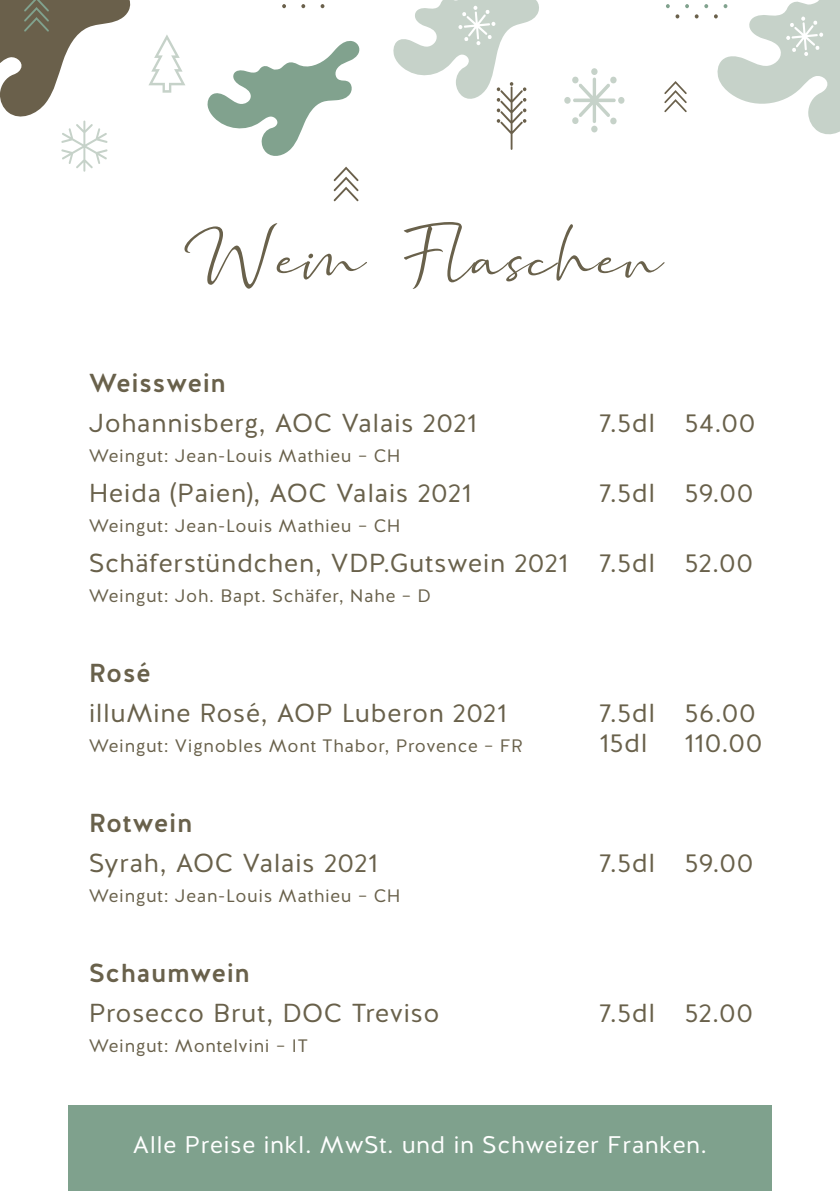
<style>
.page{position:relative;width:840px;height:1191px;background:#fff}
.page>*{position:absolute;margin:0;border:0;box-sizing:border-box;transform-origin:0 0}
.Titel_Script{font:72px "Marthin Slant";letter-spacing:.02em;color:#69614b}
.Text{font:26px "Halis R";letter-spacing:.02em;color:#69614b}
.Titel{font:500 26px "Halis R";letter-spacing:.02em;color:#69614b}
.Text_klein{font:26px "Halis R";letter-spacing:.02em;color:#69614b}
.t1{font:24px "Halis R";letter-spacing:.02em;color:#fff}
.Text_klein-2{font:18px "Halis R";letter-spacing:.035em;color:#69614b}
</style>
<div class="page">
<div style="left:68px;top:1106px;width:703px;height:85px;background:#7fa18d"></div>
<svg style="left:207px;top:41px;width:153px;height:115px"></svg>
<svg style="left:664px;top:81px;width:22px;height:31px"></svg>
<svg style="left:333px;top:167px;width:25px;height:34px"></svg>
<svg style="left:564px;top:68px;width:60px;height:64px"></svg>
<svg style="left:393px;top:0;width:146px;height:150px"></svg>
<svg style="left:149px;top:35px;width:36px;height:58px"></svg>
<svg style="left:685px;top:4px;width:3px;height:4px"></svg>
<svg style="left:666px;top:4px;width:3px;height:4px"></svg>
<svg style="left:675px;top:14px;width:4px;height:4px"></svg>
<svg style="left:694px;top:14px;width:4px;height:4px"></svg>
<svg style="left:714px;top:0;width:125px;height:135px"></svg>
<svg style="left:282px;top:4px;width:4px;height:4px"></svg>
<svg style="left:301px;top:4px;width:4px;height:4px"></svg>
<svg style="left:320px;top:4px;width:4px;height:4px"></svg>
<svg style="left:0;top:0;width:131px;height:172px"></svg>
<p class="Titel_Script" style="left:179px;top:205px;width:484px">Wein Flaschen</p>
<p class="Titel" style="left:89px;top:366px;width:138px">Weisswein</p>
<p class="Text" style="left:89px;top:406px;width:389px">Johannisberg, AOC Valais 2021</p>
<p class="Text" style="left:599px;top:406px;width:157px">7.5dl 54.00</p>
<p class="Text_klein-2" style="left:89px;top:444px;width:313px">Weingut: Jean-Louis Mathieu – CH</p>
<p class="Text" style="left:89px;top:476px;width:384px">Heida (Paien), AOC Valais 2021</p>
<p class="Text" style="left:599px;top:476px;width:155px">7.5dl 59.00</p>
<p class="Text_klein-2" style="left:89px;top:514px;width:313px">Weingut: Jean-Louis Mathieu – CH</p>
<p class="Text" style="left:89px;top:546px;width:665px">Schäferstündchen, VDP.Gutswein 2021 7.5dl 52.00</p>
<p class="Text_klein-2" style="left:89px;top:584px;width:344px">Weingut: Joh. Bapt. Schäfer, Nahe – D</p>
<p class="Titel" style="left:89px;top:656px;width:63px">Rosé</p>
<p class="Text" style="left:89px;top:696px;width:419px">illuMine Rosé, AOP Luberon 2021</p>
<p class="Text" style="left:599px;top:696px;width:158px">7.5dl 56.00</p>
<p class="Text_klein-2" style="left:89px;top:734px;width:435px">Weingut: Vignobles Mont Thabor, Provence – FR</p>
<p class="Text_klein" style="left:599px;top:726px;width:50px">15dl</p>
<p class="Text_klein" style="left:684px;top:726px;width:79px">110.00</p>
<p class="Titel" style="left:89px;top:806px;width:105px">Rotwein</p>
<p class="Text" style="left:89px;top:846px;width:290px">Syrah, AOC Valais 2021</p>
<p class="Text" style="left:599px;top:846px;width:155px">7.5dl 59.00</p>
<p class="Text_klein-2" style="left:89px;top:884px;width:313px">Weingut: Jean-Louis Mathieu – CH</p>
<p class="Titel" style="left:89px;top:956px;width:162px">Schaumwein</p>
<p class="Text" style="left:89px;top:996px;width:352px">Prosecco Brut, DOC Treviso</p>
<p class="Text" style="left:599px;top:996px;width:155px">7.5dl 52.00</p>
<p class="Text_klein-2" style="left:89px;top:1034px;width:221px">Weingut: Montelvini – IT</p>
<p class="t1" style="left:133px;top:1129px;width:575px">Alle Preise inkl. MwSt. und in Schweizer Franken.</p>
</div>
